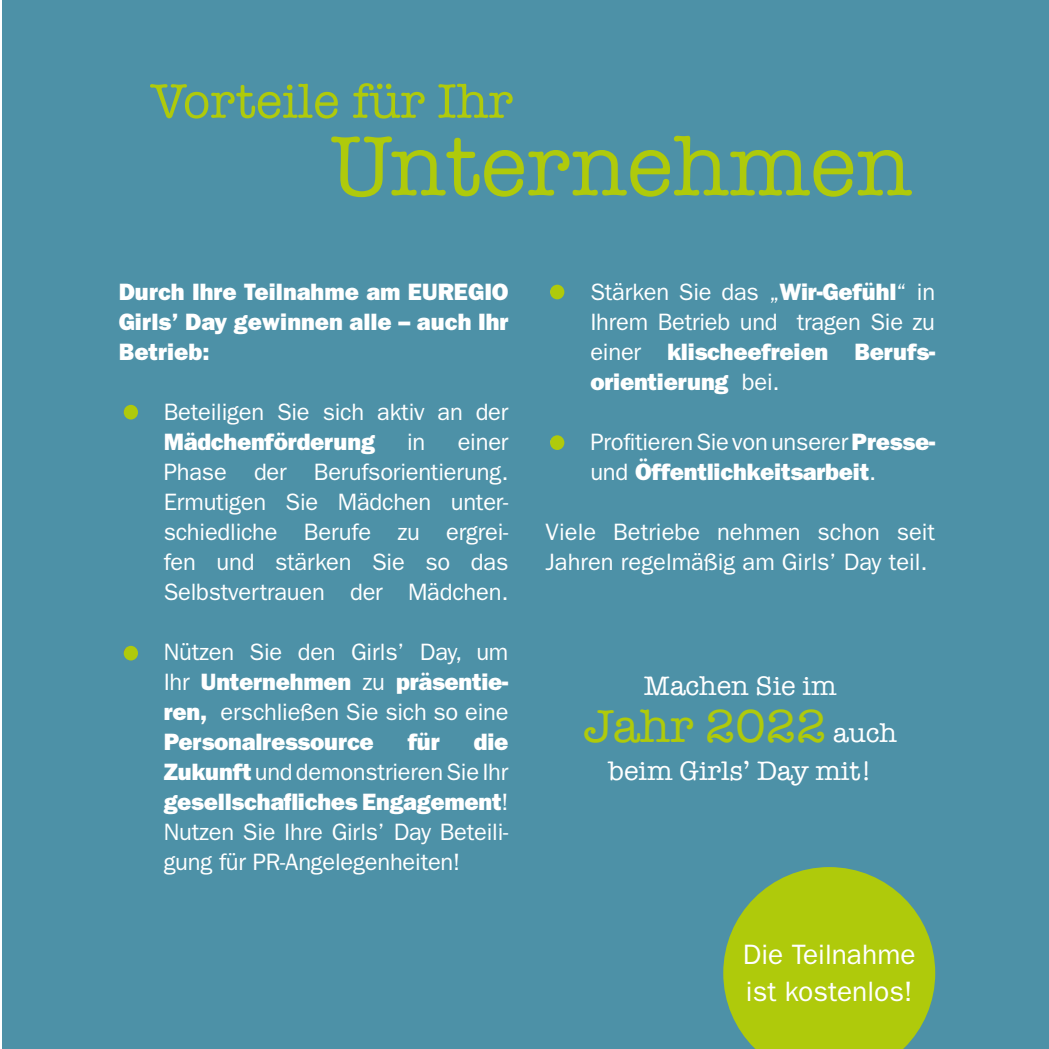
<style>
.page{position:relative;width:1049px;height:1049px;background:#fff}
.page>*{position:absolute;margin:0;border:0;box-sizing:border-box;transform-origin:0 0}
.t1{font:87.5px "American Typewriter";color:#afca0b}
.t2{font:55px "Minion Pro";color:#afca0b}
.t3{font:50px "American Typewriter";color:#afca0b}
.t4{font:47.5px "American Typewriter";color:#afca0b}
.t5{font:28px/37.5px "ITC Franklin Gothic Std";color:#fff}
.t6{font:27.5px "American Typewriter";color:#fff}
.t7{font:23.75px/30px "ITC Franklin Gothic Std";letter-spacing:-.01em;color:#fff}
.t8{font:23.75px/30px "ITC Franklin Gothic Std Hvy";letter-spacing:-.01em;color:#fff;text-align:justify}
.s1{font-family:"ITC Franklin Gothic Std Hvy";color:#a71681}
.s2{font-family:"ITC Franklin Gothic Std"}
.s3{font-family:"ITC Franklin Gothic Std Hvy"}
.s4{font-size:27.5px;color:#fff}
</style>
<div class="page">
<div style="left:3px;top:0;width:1046px;height:1049px;background:#4d91a7"></div>
<svg style="left:723px;top:867px;width:212px;height:182px"></svg>
<h3 class="t3" style="left:150px;top:63px;width:364px">Vorteile für Ihr</h3>
<h1 class="t1" style="left:330px;top:99px;width:583px">Unternehmen</h1>
<p class="t8" style="left:119px;top:277px;width:391px">Durch Ihre Teilnahme am EUREGIO Girls’ Day gewinnen alle – auch Ihr Betrieb:</p>
<p class="t7" style="left:121px;top:397px;width:389px"><span class="s1">•</span> Beteiligen Sie sich aktiv an der</p>
<p class="t8" style="left:164px;top:427px;width:213px">Mädchenförderung</p>
<p class="t7" style="left:407px;top:427px;width:20px">in</p>
<h2 class="t2" style="left:120px;top:370px;width:23px">•</h2>
<p class="t7" style="left:164px;top:427px;width:346px;text-align:justify;text-indent:294px">einer Phase der Berufsorientierung.<br>Ermutigen Sie Mädchen unter&shy;schiedliche Berufe zu ergrei&shy;fen und stärken Sie so das Selbstvertrauen der Mädchen.</p>
<p class="t7" style="left:121px;top:637px;width:389px"><span class="s1">•</span> Nützen Sie den Girls’ Day, um</p>
<p class="t8" style="left:164px;top:667px;width:346px"><span class="s2">Ihr</span> Unternehmen <span class="s2">zu</span> präsentie-</p>
<p class="t7" style="left:164px;top:697px;width:346px"><span class="s3">ren,</span> erschließen Sie sich so eine</p>
<p class="t8" style="left:164px;top:727px;width:212px">Personalressource</p>
<p class="t8" style="left:408px;top:727px;width:34px">für</p>
<p class="t8" style="left:474px;top:727px;width:36px">die</p>
<p class="t7" style="left:164px;top:757px;width:346px"><span class="s3">Zukunft</span> und demonstrieren Sie Ihr</p>
<p class="t8" style="left:164px;top:787px;width:346px">gesellschafliches Engagement<span class="s2">!</span></p>
<p class="t7" style="left:164px;top:817px;width:346px">Nutzen Sie Ihre Girls’ Day Beteili&shy;gung für PR-Angelegenheiten!</p>
<h2 class="t2" style="left:120px;top:611px;width:23px">•</h2>
<p class="t7" style="left:545px;top:277px;width:391px;text-align:right">• Stärken Sie das „<span class="s3">Wir-Gefühl</span>“ in<br>Ihrem Betrieb und tragen Sie zu</p>
<p class="t8" style="left:590px;top:337px;width:346px"><span class="s2">einer</span> klischeefreien Berufs&shy;orientierung <span class="s2">bei.</span></p>
<p class="t7" style="left:545px;top:427px;width:391px">• Profitieren Sie von unserer <span class="s3">Presse-</span></p>
<p class="t8" style="left:590px;top:457px;width:287px"><span class="s2">und</span> Öffentlichkeitsarbeit<span class="s2">.</span></p>
<h2 class="t2" style="left:546px;top:250px;width:23px">•</h2>
<h2 class="t2" style="left:546px;top:400px;width:23px">•</h2>
<p class="t7" style="left:545px;top:517px;width:391px">Viele Betriebe nehmen schon seit<br>Jahren regelmäßig am Girls’ Day teil.</p>
<p class="t6" style="left:644px;top:665px;width:194px">Machen Sie im</p>
<h3 class="t4" style="left:584px;top:690px;width:315px">Jahr 2022 <span class="s4">auch</span></h3>
<p class="t6" style="left:609px;top:750px;width:265px">beim Girls’ Day mit!</p>
<p class="t5" style="left:743px;top:935px;width:174px">Die Teilnahme ist kostenlos!</p>
</div>
